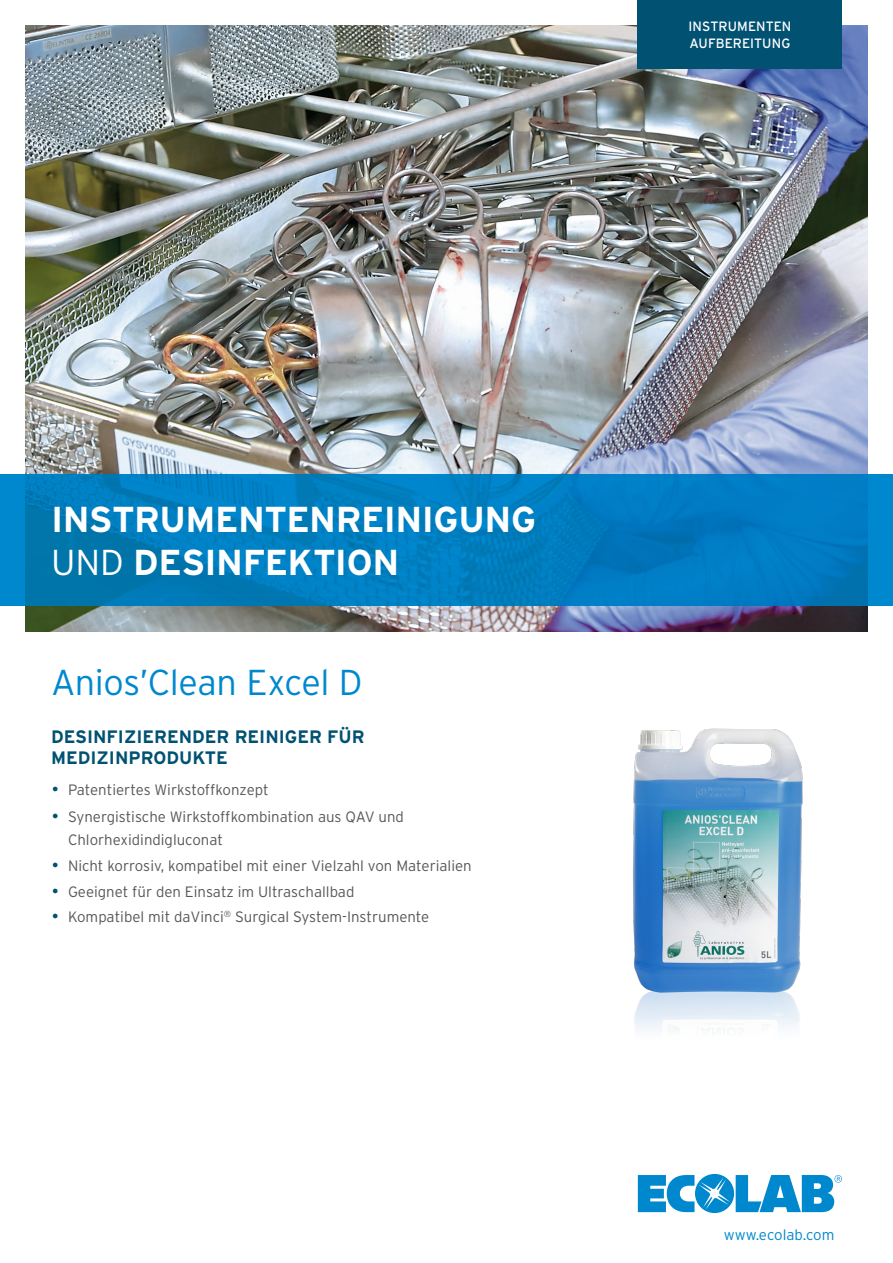
<style>
.page{position:relative;width:893px;height:1263px;background:#fff}
.page>*{position:absolute;margin:0;border:0;box-sizing:border-box;transform-origin:0 0}
.Headline{font:700 36px "Interstate";letter-spacing:-.015em;color:#fff}
.Product_Name{font:300 36px "Interstate";letter-spacing:-.015em;color:#0088ce}
.Sub_headline{font:700 18px/21.6px "Interstate";color:#015272}
.t1{font:300 15px/22.5px "Interstate";color:#57585a}
.t2{font:300 15px "Interstate";color:#0088ce}
.t3{font:13.5px "Interstate";letter-spacing:.005em;color:#fff}
.s1{font-weight:300}
.s2{color:#015272}
</style>
<div class="page">
<svg style="left:638px;top:1174px;width:204px;height:39px"></svg>
<img style="left:26px;top:26px;width:841px;height:605px">
<div style="left:638px;top:0;width:204px;height:68px;background:#015272"></div>
<svg style="left:0;top:474px;width:893px;height:132px;background:#007cbf"></svg>
<img style="left:633px;top:728px;width:170px;height:302px">
<p class="t3" style="left:688px;top:19px;width:104px">INSTRUMENTEN</p>
<p class="t3" style="left:689px;top:35px;width:103px">AUFBEREITUNG</p>
<p class="Headline" style="left:51px;top:499px;width:487px">INSTRUMENTENREINIGUNG</p>
<p class="Headline" style="left:51px;top:542px;width:350px"><span class="s1">UND</span> DESINFEKTION</p>
<p class="Product_Name" style="left:51px;top:662px;width:313px">Anios’Clean Excel D</p>
<p class="Sub_headline" style="left:51px;top:725px;width:315px">DESINFIZIERENDER REINIGER FÜR<br>MEDIZINPRODUKTE</p>
<p class="t1" style="left:51px;top:779px;width:219px"><span class="s2">•</span> Patentiertes Wirkstoffkonzept</p>
<p class="t1" style="left:68px;top:805px;width:337px;text-indent:-17px"><span class="s2">•</span> Synergistische Wirkstoffkombination aus QAV und<br>Chlorhexidindigluconat</p>
<p class="t1" style="left:51px;top:855px;width:422px"><span class="s2">•</span> Nicht korrosiv, kompatibel mit einer Vielzahl von Materialien</p>
<p class="t1" style="left:51px;top:880px;width:305px"><span class="s2">•</span> Geeignet für den Einsatz im Ultraschallbad</p>
<p class="t1" style="left:51px;top:905px;width:380px"><span class="s2">•</span> Kompatibel mit daVinci<sup>®</sup> Surgical System-Instrumente</p>
<p class="t2" style="left:724px;top:1226px;width:112px">www.ecolab.com</p>
</div>
